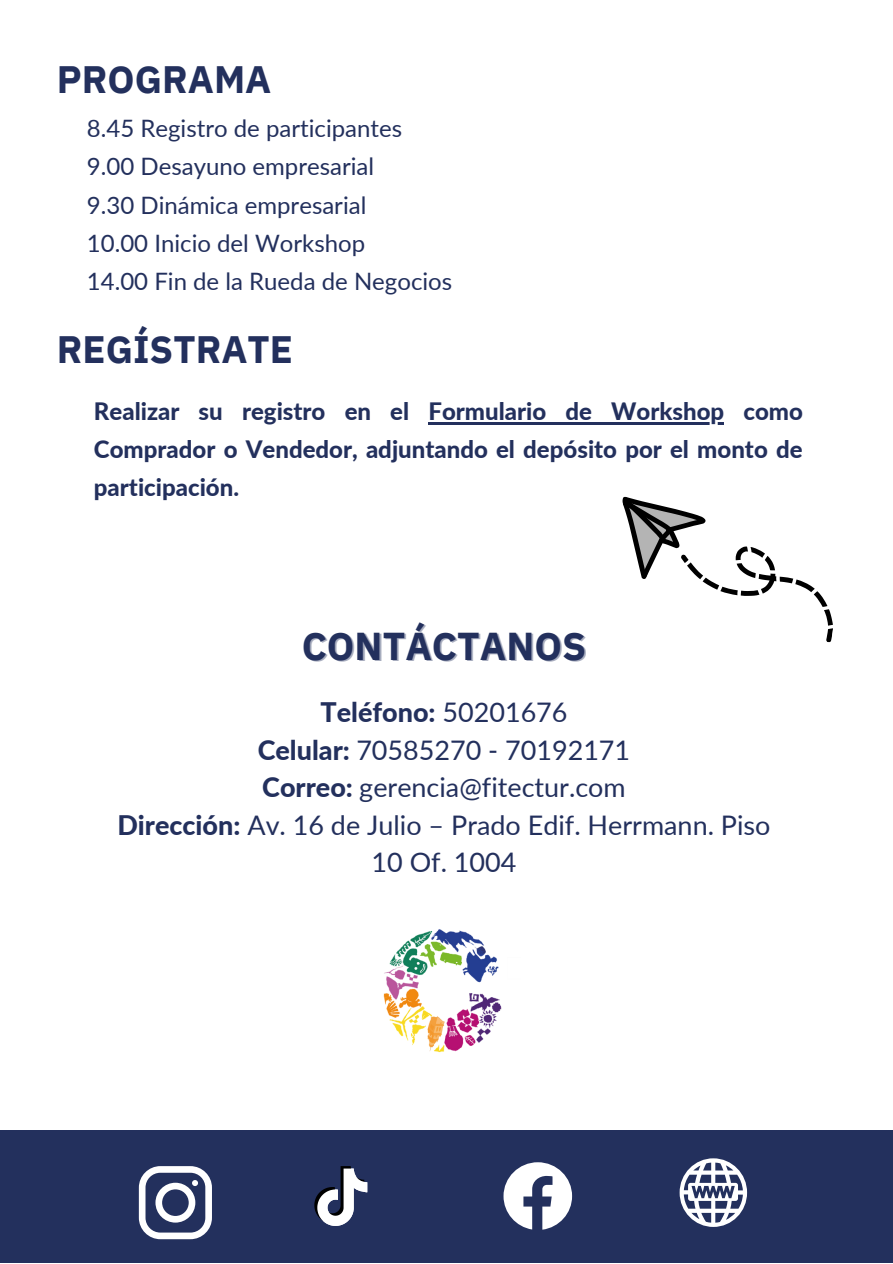
<style>
.page{position:relative;width:893px;height:1264px;background:#fff}
.page>*{position:absolute;margin:0;border:0;box-sizing:border-box;transform-origin:0 0}
.t1{font:700 38.7px "IBM Plex Sans Hebrew";color:#23305d}
.t2{font:700 38.1px "IBM Plex Sans Hebrew";color:#23305d}
.t3{font:27px/37.5px "Lato";color:#23305d;text-align:center}
.t4{font:800 27px "Lato";color:#23305d}
.t5{font:24px "Lato";color:#23305d}
.t6{font:800 24px/38.2px "Lato";color:#23305d;text-align:justify}
.s1{font-weight:400}
.s2{font-weight:800}
</style>
<div class="page">
<img style="left:383px;top:929px;width:119px;height:124px">
<div style="left:0;top:1129px;width:892px;height:133px;background:#23305d"></div>
<hr style="left:428px;top:422px;width:296px;height:2px;background:#23305d">
<svg style="left:622px;top:496px;width:211px;height:146px"></svg>
<svg style="left:314px;top:1166px;width:54px;height:60px"></svg>
<svg style="left:503px;top:1162px;width:69px;height:67px"></svg>
<svg style="left:679px;top:1158px;width:68px;height:68px"></svg>
<svg style="left:139px;top:1166px;width:73px;height:73px"></svg>
<p class="t2" style="left:57px;top:54px;width:216px">PROGRAMA</p>
<p class="t5" style="left:87px;top:113px;width:317px">8.45 Registro de participantes</p>
<p class="t5" style="left:87px;top:152px;width:289px">9.00 Desayuno empresarial</p>
<p class="t5" style="left:87px;top:190px;width:281px">9.30 Dinámica empresarial</p>
<p class="t5" style="left:87px;top:228px;width:280px">10.00 Inicio del Workshop</p>
<p class="t5" style="left:87px;top:266px;width:367px">14.00 Fin de la Rueda de Negocios</p>
<p class="t2" style="left:57px;top:324px;width:237px">REGÍSTRATE</p>
<p class="t6" style="left:94px;top:391px;width:710px">Realizar su registro en el Formulario de Workshop como Comprador o Vendedor, adjuntando el depósito por el monto de participación.</p>
<p class="t1" style="left:302px;top:620px;width:286px">CONTÁCTANOS</p>
<p class="t4" style="left:320px;top:695px;width:249px">Teléfono: <span class="s1">50201676</span></p>
<p class="t3" style="left:258px;top:730px;width:374px"><span class="s2">Celular:</span> 70585270 - 70192171</p>
<p class="t3" style="left:262px;top:768px;width:365px"><span class="s2">Correo:</span> gerencia@fitectur.com</p>
<p class="t3" style="left:117px;top:805px;width:654px"><span class="s2">Dirección:</span> Av. 16 de Julio – Prado Edif. Herrmann. Piso<br>10 Of. 1004</p>
</div>
